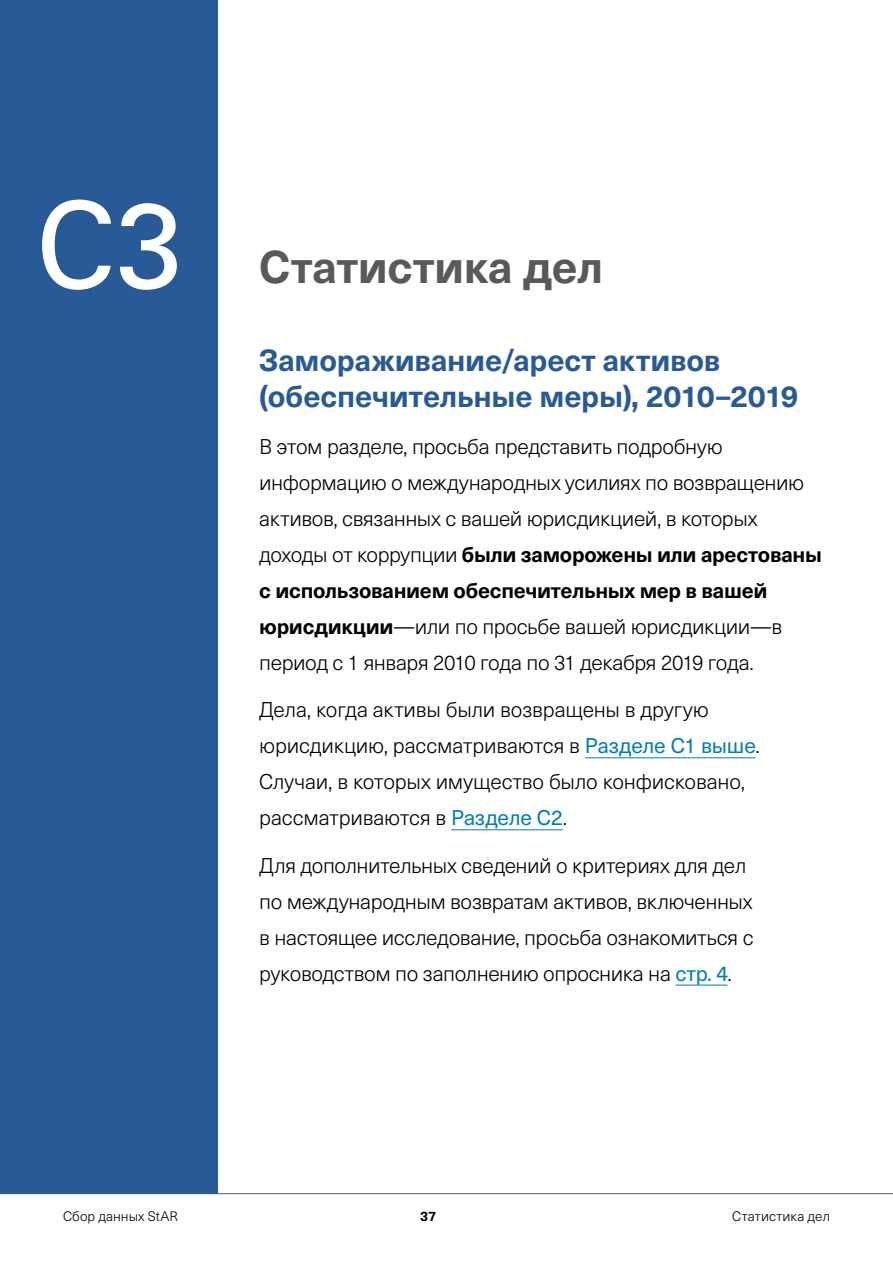
<style>
.page{position:relative;width:893px;height:1263px;background:#fff}
.page>*{position:absolute;margin:0;border:0;box-sizing:border-box;transform-origin:0 0}
.t1{font:120px "Univers";color:#fff}
.page_title{font:700 45px "Neue Haas Unica W1 G";letter-spacing:-.005em;color:#58595b}
.Subhead{font:700 30px/36px "Neue Haas Unica W1 G";letter-spacing:-.005em;color:#275a96}
.Instructions{font:300 21px/36px "Neue Haas Unica W1 G";letter-spacing:-.015em;color:#000}
.t2{font:300 13.5px "Neue Haas Unica W1 G";letter-spacing:.01em;color:#000}
.t3{font:700 13.5px "Neue Haas Unica W1 G";color:#000}
.s1{font-weight:700}
.s2{font-weight:400;color:#007db7}
</style>
<div class="page">
<hr style="left:585px;top:757px;width:170px;height:1px;background:#007db7">
<hr style="left:451px;top:829px;width:112px;height:1px;background:#007db7">
<hr style="left:675px;top:985px;width:53px;height:1px;background:#007db7">
<div style="left:0;top:0;width:218px;height:1194px;background:#275a96"></div>
<hr style="left:0;top:1193px;width:893px;height:1px;background:#58595b">
<p class="t1" style="left:35px;top:176px;width:148px">C3</p>
<p class="page_title" style="left:259px;top:233px;width:346px">Статистика дел</p>
<p class="Subhead" style="left:259px;top:340px;width:541px">Замораживание/арест активов (обеспечительные меры), 2010–2019</p>
<p class="Instructions" style="left:259px;top:427px;width:564px">В этом разделе, просьба представить подробную информацию о международных усилиях по возвращению активов, связанных с вашей юрисдикцией, в которых доходы от коррупции <span class="s1">были заморожены или арестованы с использованием обеспечительных мер в вашей юрисдикции</span>—или по просьбе вашей юрисдикции—в период с 1 января 2010 года по 31 декабря 2019 года.</p>
<p class="Instructions" style="left:259px;top:691px;width:502px">Дела, когда активы были возвращены в другую юрисдикцию, рассматриваются в <span class="s2">Разделе С1 выше</span>.<br>Случаи, в которых имущество было конфисковано, рассматриваются в <span class="s2">Разделе С2</span>.</p>
<p class="Instructions" style="left:259px;top:846px;width:496px">Для дополнительных сведений о критериях для дел по международным возвратам активов, включенных в настоящее исследование, просьба ознакомиться с руководством по заполнению опросника на <span class="s2">стр. 4</span>.</p>
<p class="t2" style="left:63px;top:1206px;width:117px">Сбор данных StAR</p>
<p class="t3" style="left:420px;top:1205px;width:18px">37</p>
<p class="t2" style="left:732px;top:1206px;width:99px">Статистика дел</p>
</div>
